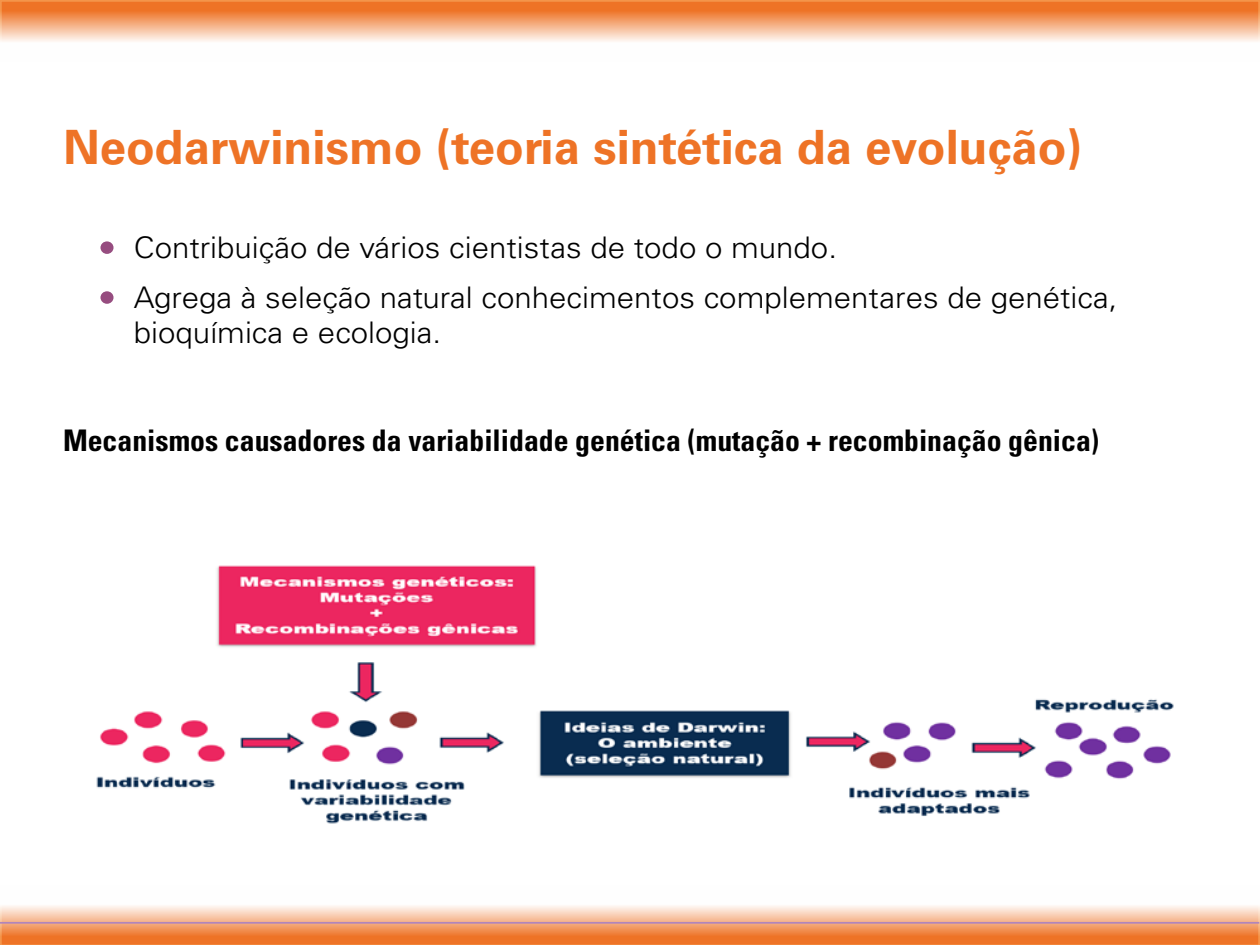
<style>
.page{position:relative;width:1260px;height:945px;background:#fff}
.page>*{position:absolute;margin:0;border:0;box-sizing:border-box;transform-origin:0 0}
.t1{font:700 47.25px "Univers LT Std";color:#ee7326}
.t2{font:300 29.75px/35px "Univers LT Std";color:#000;scale:1.05 1}
.t3{font:700 condensed 29.75px "Univers LT Std";color:#000}
.s1{color:#964c7f}
</style>
<div class="page">
<svg style="left:0;top:0;width:1260px;height:42px;background:#f4a675"></svg>
<svg style="left:0;top:906px;width:1260px;height:39px;background:#f3a675"></svg>
<hr style="left:0;top:922px;width:1259px;height:2px;background:#b085bb">
<div style="left:101px;top:241px;width:13px;height:13px;border:2px solid #964c7f;border-radius:50%"></div>
<div style="left:101px;top:291px;width:13px;height:13px;border:2px solid #964c7f;border-radius:50%"></div>
<img style="left:96px;top:565px;width:1078px;height:259px">
<h1 class="t1" style="left:63px;top:120px;width:1021px">Neodarwinismo (teoria sintética da evolução)</h1>
<p class="t2" style="left:99px;top:230px;width:704px"><span class="s1">•</span> Contribuição de vários cientistas de todo o mundo.</p>
<p class="t2" style="left:134px;top:280px;width:938px;text-indent:-35px"><span class="s1">•</span> Agrega à seleção natural conhecimentos complementares de genética, bioquímica e ecologia.</p>
<p class="t3" style="left:63px;top:422px;width:1038px">Mecanismos causadores da variabilidade genética (mutação + recombinação gênica)</p>
</div>
